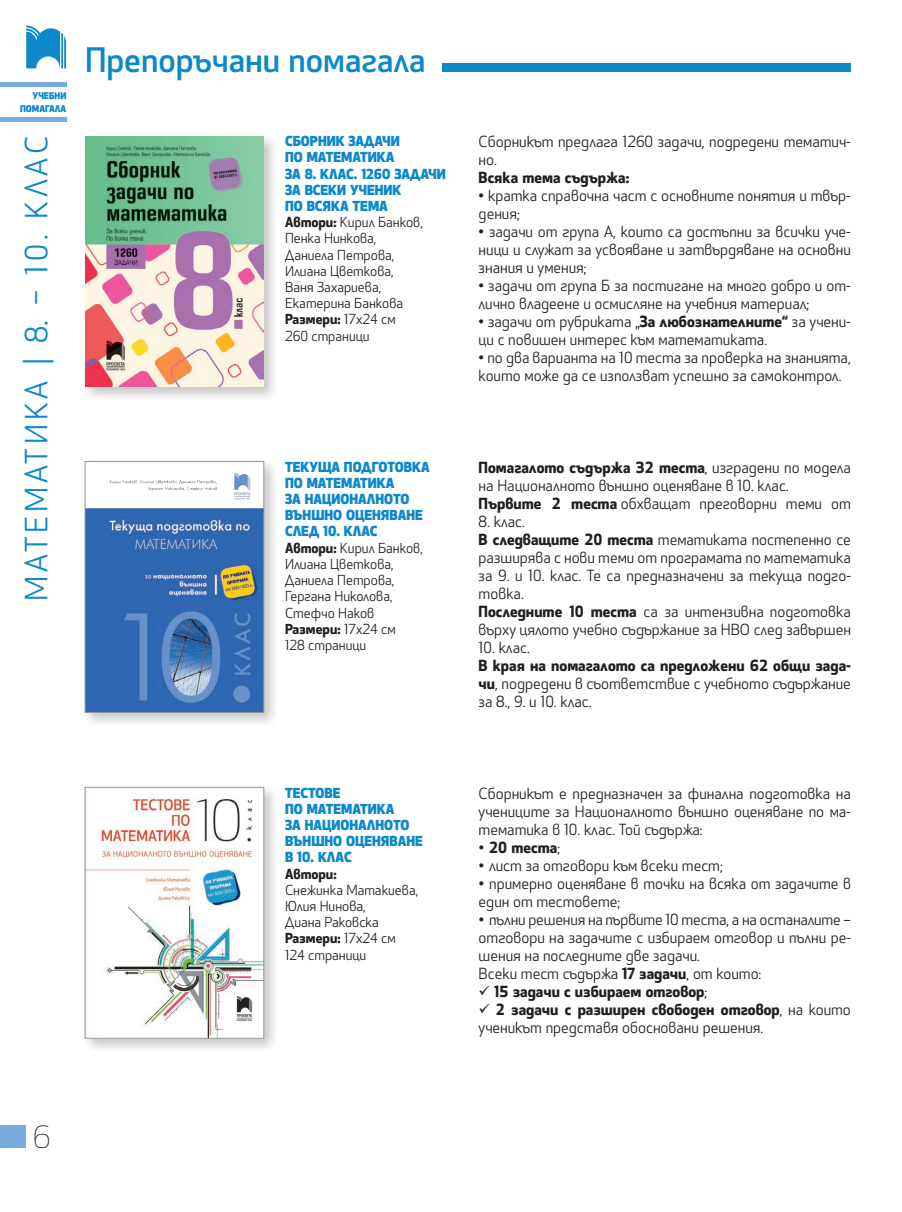
<style>
.page{position:relative;width:902px;height:1212px;background:#fff}
.page>*{position:absolute;margin:0;border:0;box-sizing:border-box;transform-origin:0 0}
.t1{font:500 33px "HS Apex Bg";color:#0c88cb}
.t2{font:30px "HS Apex Bg";letter-spacing:.13em;color:#0c88cb}
.t3{font:300 30px "HS Apex Bg";color:#231f20}
.t4{font:15px/18px "HS Apex Bg";color:#231f20}
.t5{font:700 15px "HS Apex Bg";color:#231f20}
.t6{font:13.5px/16.2px "HS Apex Bg";color:#231f20}
.t7{font:800 13.5px/16.2px "HS Apex Bg";color:#0c88cb}
.t8{font:700 13.5px "HS Apex Bg";color:#231f20}
.t9{font:800 9px/12.3px "HS Apex Bg";color:#0c88cb;text-align:right}
.s1{font-weight:800;color:#0c88cb}
.s2{font-weight:700}
.s3{font-weight:400}
</style>
<div class="page">
<svg style="left:26px;top:26px;width:40px;height:42px"></svg>
<div style="left:0;top:1125px;width:26px;height:23px;background:#78acdc"></div>
<hr style="left:0;top:82px;width:66px;height:4px;background:#78acdc">
<hr style="left:0;top:118px;width:66px;height:4px;background:#78acdc">
<div style="left:82px;top:133px;width:197px;height:269px;background:#231f20;opacity:.25"></div>
<img style="left:85px;top:136px;width:179px;height:250px">
<div style="left:82px;top:458px;width:198px;height:271px;background:#231f20;opacity:.25"></div>
<img style="left:87px;top:463px;width:175px;height:248px">
<div style="left:85px;top:461px;width:179px;height:252px;border:1px solid #939598"></div>
<div style="left:82px;top:784px;width:198px;height:270px;background:#231f20;opacity:.25"></div>
<img style="left:87px;top:789px;width:175px;height:247px">
<div style="left:85px;top:787px;width:179px;height:251px;border:1px solid #939598"></div>
<div style="left:442px;top:63px;width:408px;height:9px;background:#0c88cb"></div>
<h1 class="t1" style="left:85px;top:37px;width:342px">Препоръчани помагала</h1>
<p class="t9" style="left:20px;top:90px;width:48px">УЧЕБНИ<br>ПОМАГАЛА</p>
<h2 class="t2" style="left:18px;top:601px;width:466px;rotate:-90deg">МАТЕМАТИКА | 8. – 10. КЛАС</h2>
<p class="t4" style="left:478px;top:133px;width:374px">Сборникът предлага 1260 задачи, подредени тематич&shy;но.</p>
<p class="t6" style="left:285px;top:133px;width:162px"><span class="s1">СБОРНИК ЗАДАЧИ<br>ПО МАТЕМАТИКА<br>ЗА 8. КЛАС. 1260 ЗАДАЧИ<br>ЗА ВСЕКИ УЧЕНИК<br>ПО ВСЯКА ТЕМА<br></span><span class="s2">Автори:</span> Кирил Банков,<br>Пенка Нинкова,<br>Даниела Петрова,<br>Илиана Цветкова,<br>Ваня Захариева,<br>Екатерина Банкова<br><span class="s2">Размери:</span> 17х24 см<br>260 страници</p>
<p class="t5" style="left:478px;top:167px;width:152px">Всяка тема съдържа:</p>
<p class="t4" style="left:478px;top:187px;width:374px">• кратка справочна част с основните понятия и твър&shy;дения;</p>
<p class="t4" style="left:478px;top:223px;width:374px;text-align:justify">• задачи от група А, които са достъпни за всички уче&shy;ници и служат за усвояване и затвърдяване на основни знания и умения;</p>
<p class="t4" style="left:478px;top:277px;width:374px">• задачи от група Б за постигане на много добро и от&shy;лично владеене и осмисляне на учебния материал;</p>
<p class="t4" style="left:478px;top:313px;width:374px">• задачи от рубриката „<span class="s2">За любознателните“</span> за учени&shy;ци с повишен интерес към математиката.</p>
<p class="t4" style="left:478px;top:349px;width:374px">• по два варианта на 10 теста за проверка на знанията, които може да се използват успешно за самоконтрол.</p>
<p class="t6" style="left:285px;top:459px;width:146px"><span class="s1">ТЕКУЩА ПОДГОТОВКА<br>ПО МАТЕМАТИКА<br>ЗА НАЦИОНАЛНОТО<br>ВЪНШНО ОЦЕНЯВАНЕ<br>СЛЕД 10. КЛАС<br></span><span class="s2">Автори:</span> Кирил Банков,<br>Илиана Цветкова,<br>Даниела Петрова,<br>Гергана Николова,<br>Стефчо Наков<br><span class="s2">Размери:</span> 17х24 см<br>128 страници</p>
<p class="t4" style="left:478px;top:458px;width:374px"><span class="s2">Помагалото съдържа 32 теста</span>, изградени по модела на Националното външно оценяване в 10. клас.<br><span class="s2">Първите 2 теста</span> обхващат преговорни теми от</p>
<p class="t4" style="left:478px;top:512px;width:374px">8. клас.<br><span class="s2">В следващите 20 теста</span> тематиката постепенно се разширява с нови теми от програмата по математика за 9. и 10. клас. Те са предназначени за текуща подго&shy;товка.<br><span class="s2">Последните 10 теста</span> са за интензивна подготовка върху цялото учебно съдържание за НВО след завършен</p>
<p class="t4" style="left:478px;top:638px;width:53px">10. клас.</p>
<p class="t4" style="left:478px;top:656px;width:374px;text-align:justify"><span class="s2">В края на помагалото са предложени 62 общи зада&shy;чи</span>, подредени в съответствие с учебното съдържание за 8., 9. и 10. клас.</p>
<h2 class="t3" style="left:33px;top:1118px;width:19px">6</h2>
<p class="t7" style="left:285px;top:784px;width:139px">ТЕСТОВЕ<br>ПО МАТЕМАТИКА<br>ЗА НАЦИОНАЛНОТО<br>ВЪНШНО ОЦЕНЯВАНЕ<br>В 10. КЛАС</p>
<p class="t8" style="left:285px;top:864px;width:53px">Автори:</p>
<p class="t6" style="left:285px;top:882px;width:135px">Снежинка Матакиева,<br>Юлия Нинова,<br>Диана Раковска<br><span class="s2">Размери:</span> 17х24 см<br>124 страници</p>
<p class="t4" style="left:478px;top:785px;width:374px;text-align:justify">Сборникът е предназначен за финална подготовка на учениците за Националното външно оценяване по ма&shy;тематика в 10. клас. Той съдържа:</p>
<p class="t5" style="left:478px;top:837px;width:83px">• 20 теста<span class="s3">;</span></p>
<p class="t4" style="left:478px;top:857px;width:246px"><span class="s2">•</span> лист за отговори към всеки тест;</p>
<p class="t4" style="left:478px;top:875px;width:374px"><span class="s2">•</span> примерно оценяване в точки на всяка от задачите в един от тестовете;</p>
<p class="t4" style="left:478px;top:911px;width:374px"><span class="s2">•</span> пълни решения на първите 10 теста, а на останалите – отговори на задачите с избираем отговор и пълни ре&shy;шения на последните две задачи.<br>Всеки тест съдържа <span class="s2">17 задачи</span>, от които:</p>
<p class="t5" style="left:478px;top:981px;width:230px">✓ 15 задачи с избираем отговор<span class="s3">;</span></p>
<p class="t4" style="left:478px;top:1001px;width:374px">✓ <span class="s2">2 задачи с разширен свободен отговор</span>, на които ученикът представя обосновани решения.</p>
</div>
